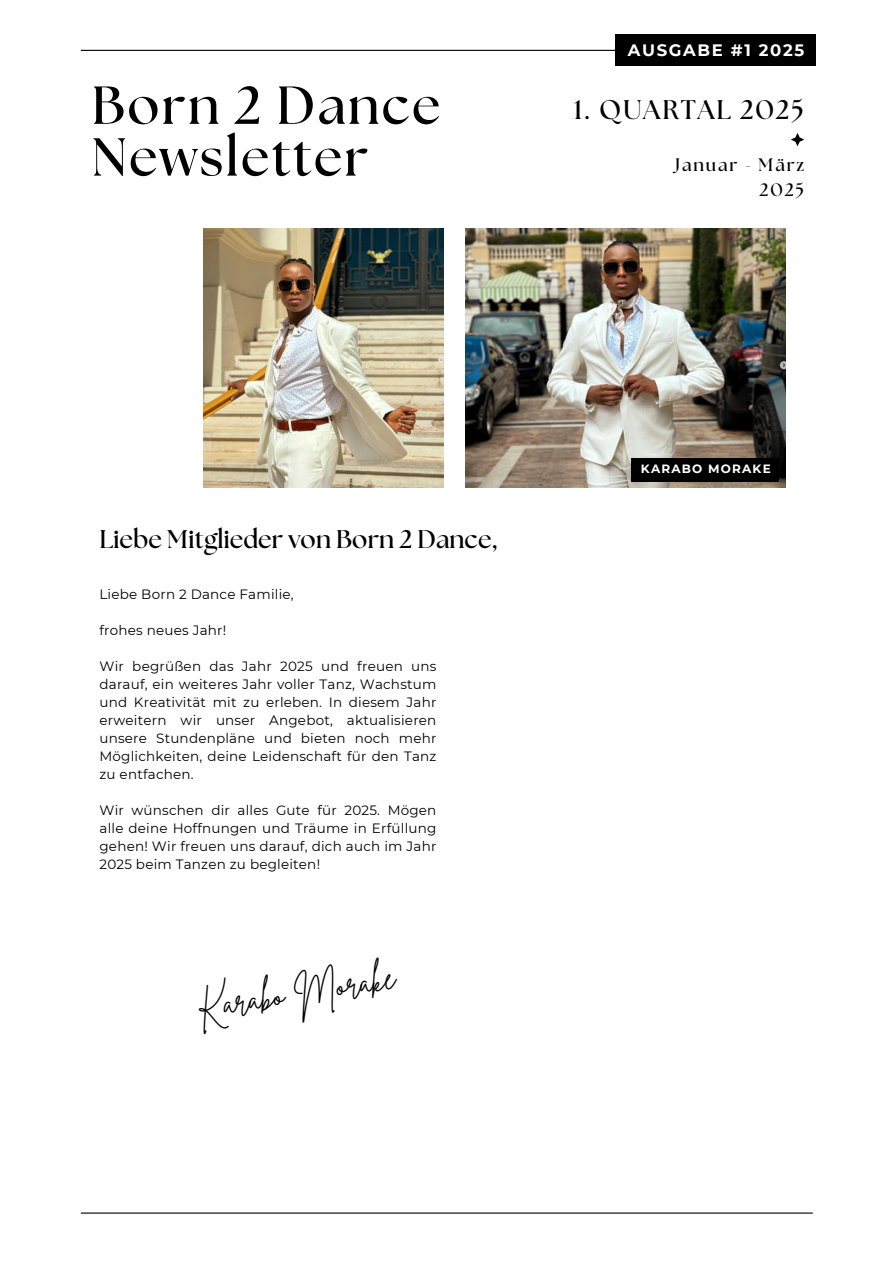
<style>
.page{position:relative;width:894px;height:1264px;background:#fff}
.page>*{position:absolute;margin:0;border:0;box-sizing:border-box;transform-origin:0 0}
.t1{font:700 53.4px/51.8px "The Seasons";letter-spacing:.04em;color:#000}
.t2{font:33.45px "Brittany Signature";color:#000}
.t3{font:700 27px "The Seasons";letter-spacing:.065em;color:#000}
.t4{font:700 25.5px "The Seasons";color:#000}
.t5{font:700 18px/24.8px "The Seasons";letter-spacing:.1em;color:#000;text-align:right}
.t6{font:700 16.5px "Montserrat";letter-spacing:.1em;color:#fff}
.t7{font:13.5px/18px "Montserrat";letter-spacing:.015em;color:#000;text-align:justify}
.t8{font:700 12px "Montserrat";letter-spacing:.1em;color:#fff}
</style>
<div class="page">
<hr style="left:81px;top:50px;width:731px;height:1px;background:#000">
<hr style="left:81px;top:1212px;width:731px;height:1px;background:#000">
<svg style="left:791px;top:133px;width:13px;height:13px"></svg>
<img style="left:465px;top:229px;width:320px;height:259px">
<img style="left:203px;top:229px;width:240px;height:259px">
<div style="left:614px;top:35px;width:201px;height:31px;background:#000"></div>
<div style="left:631px;top:458px;width:147px;height:23px;background:#000"></div>
<p class="t1" style="left:91px;top:82px;width:350px">Born 2 Dance<br>Newsletter</p>
<p class="t6" style="left:627px;top:40px;width:178px">AUSGABE #1 2025</p>
<p class="t3" style="left:573px;top:97px;width:232px">1. QUARTAL 2025</p>
<p class="t5" style="left:675px;top:153px;width:130px">Januar - März<br>2025</p>
<h4 class="t4" style="left:99px;top:527px;width:399px">Liebe Mitglieder von Born 2 Dance,</h4>
<p class="t7" style="left:99px;top:584px;width:196px">Liebe Born 2 Dance Familie,</p>
<h1 class="t7" style="left:99px;top:620px;width:128px">frohes neues Jahr!</h1>
<h3 class="t7" style="left:99px;top:656px;width:338px">Wir begrüßen das Jahr 2025 und freuen uns darauf, ein weiteres Jahr voller Tanz, Wachstum und Kreativität mit zu erleben. In diesem Jahr erweitern wir unser Angebot, aktualisieren unsere Stundenpläne und bieten noch mehr Möglichkeiten, deine Leidenschaft für den Tanz zu entfachen.</h3>
<h5 class="t7" style="left:99px;top:800px;width:338px">Wir wünschen dir alles Gute für 2025. Mögen alle deine Hoffnungen und Träume in Erfüllung gehen! Wir freuen uns darauf, dich auch im Jahr 2025 beim Tanzen zu begleiten!</h5>
<p class="t2" style="left:193px;top:986px;width:202px;rotate:-9deg">Karabo Morake</p>
<p class="t8" style="left:640px;top:462px;width:131px">KARABO MORAKE</p>
</div>
